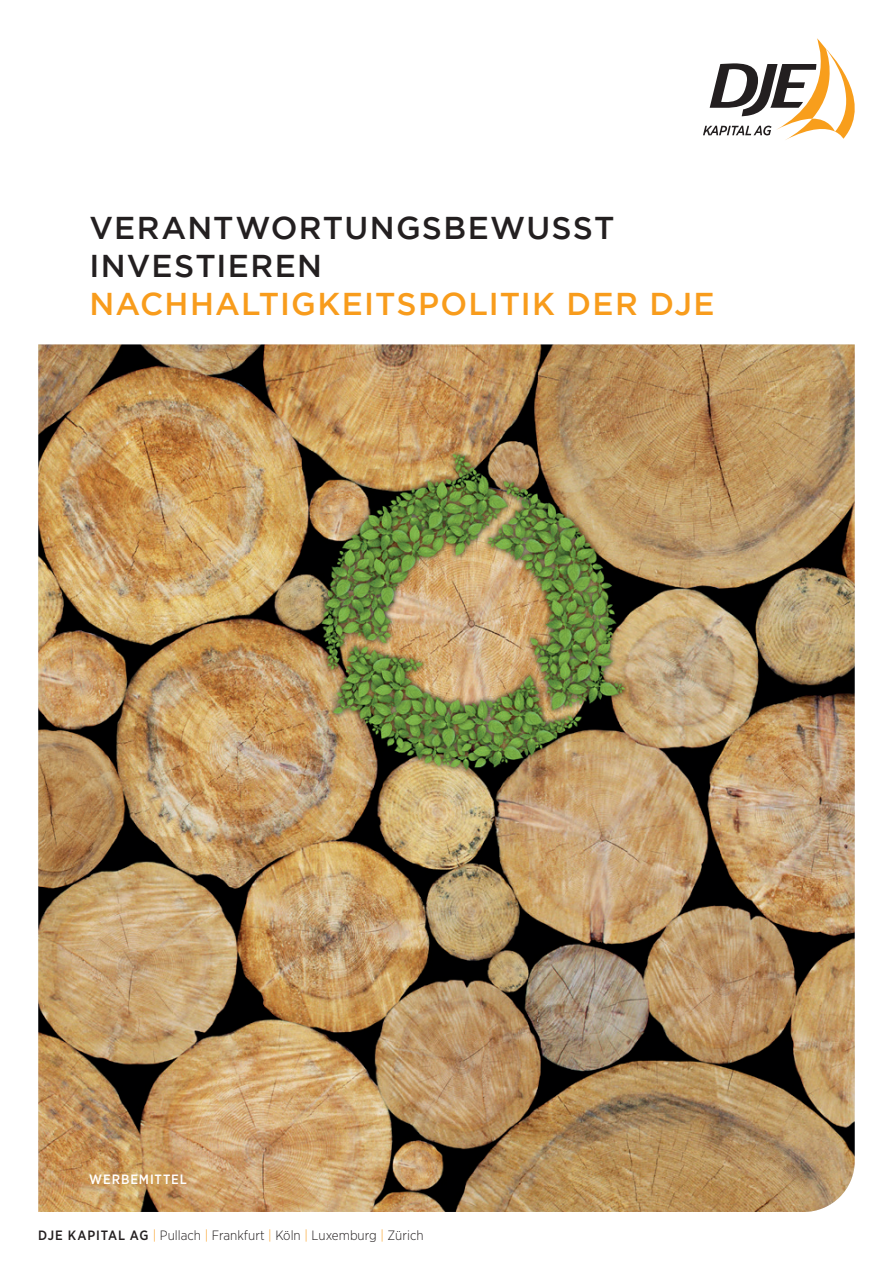
<style>
.page{position:relative;width:893px;height:1263px;background:#fff}
.page>*{position:absolute;margin:0;border:0;box-sizing:border-box;transform-origin:0 0}
.t1{font:500 31.5px/37.8px "Gotham";letter-spacing:.04em;color:#231f20}
.t2{font:500 31.5px "Gotham";letter-spacing:.035em;color:#f89c1c}
.t3{font:300 13.5px "Gotham Narrow";color:#231f20}
.t4{font:500 13.5px "Gotham Narrow";letter-spacing:.065em;color:#fff}
.s1{font-weight:500}
.s2{color:#f89c1c}
</style>
<div class="page">
<img style="left:38px;top:344px;width:817px;height:868px">
<svg style="left:703px;top:38px;width:152px;height:102px"></svg>
<h1 class="t1" style="left:90px;top:208px;width:527px">VERANTWORTUNGSBEWUSST<br>INVESTIEREN</h1>
<h1 class="t2" style="left:90px;top:286px;width:627px">NACHHALTIGKEITSPOLITIK DER DJE</h1>
<p class="t4" style="left:89px;top:1171px;width:99px">WERBEMITTEL</p>
<p class="t3" style="left:38px;top:1227px;width:387px"><span class="s1">DJE KAPITAL AG</span> <span class="s2">|</span> Pullach <span class="s2">|</span> Frankfurt <span class="s2">|</span> Köln <span class="s2">|</span> Luxemburg <span class="s2">|</span> Zürich</p>
</div>
